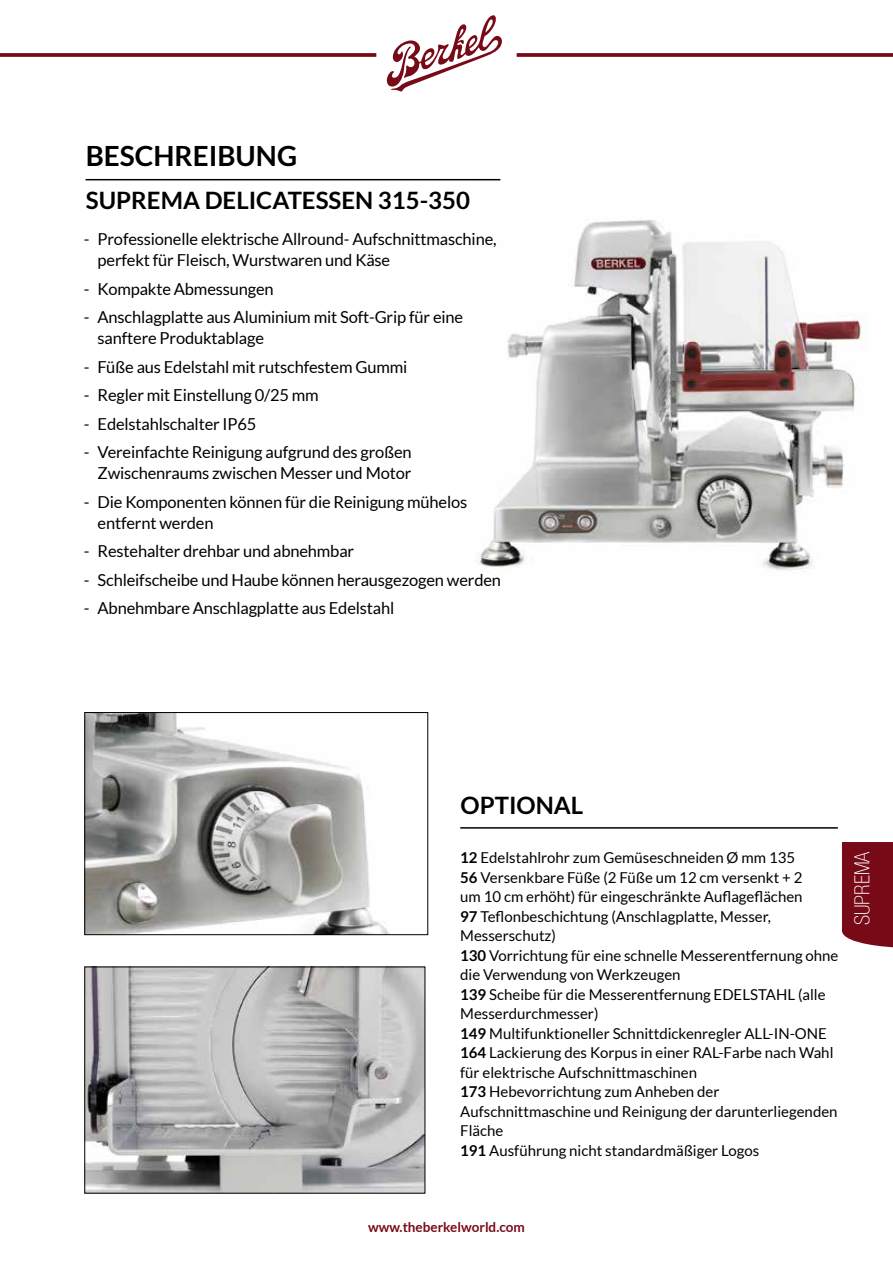
<style>
.page{position:relative;width:893px;height:1263px;background:#fff}
.page>*{position:absolute;margin:0;border:0;box-sizing:border-box;transform-origin:0 0}
.t1{font:700 27.9px "Lato";color:#000}
.t2{font:700 24px "Lato";color:#000}
.t3{font:100 condensed 21px "Helvetica Neue LT Std";color:#fff}
.t4{font:16.5px/28.5px "Lato";letter-spacing:-.01em;color:#000}
.t5{font:15px/19.5px "Lato";color:#000}
.t6{font:700 13.5px "Lato";color:#780a18}
.s1{font-weight:700}
</style>
<div class="page">
<div style="left:842px;top:842px;width:51px;height:105px;background:#780a18"></div>
<img style="left:475px;top:178px;width:388px;height:393px">
<hr style="left:86px;top:179px;width:414px;height:1px;background:#000">
<hr style="left:460px;top:827px;width:378px;height:2px;background:#000">
<img style="left:87px;top:714px;width:302px;height:219px">
<div style="left:85px;top:712px;width:343px;height:223px;border:1px solid #000"></div>
<img style="left:87px;top:969px;width:336px;height:222px">
<svg style="left:387px;top:15px;width:115px;height:77px"></svg>
<svg style="left:0;top:53px;width:376px;height:4px;background:#801825"></svg>
<svg style="left:517px;top:53px;width:376px;height:4px;background:#801825"></svg>
<h1 class="t1" style="left:86px;top:139px;width:213px">Beschreibung</h1>
<h2 class="t2" style="left:86px;top:186px;width:230px">SU PREMA DELICATESSE</h2>
<h2 class="t2" style="left:355px;top:186px;width:116px">N 315-350</h2>
<p class="t4" style="left:84px;top:225px;width:7px">-</p>
<p class="t4" style="left:84px;top:274px;width:7px">- -</p>
<p class="t4" style="left:84px;top:352px;width:7px;text-align:justify">- - - -</p>
<p class="t4" style="left:84px;top:487px;width:7px">-</p>
<p class="t4" style="left:84px;top:537px;width:7px;text-align:justify">- - -</p>
<p class="t4" style="left:98px;top:228px;width:401px;line-height:21px">Professionelle elektrische Allround- Aufschnittmaschine, perfekt für Fleisch, Wurstwaren und Käse</p>
<p class="t4" style="left:98px;top:274px;width:367px">Kompakte Abmessungen<br>Anschlagplatte aus Aluminium mit Soft-Grip für eine</p>
<p class="t4" style="left:98px;top:324px;width:316px">sanftere Produktablage<br>Füße aus Edelstahl mit rutschfestem Gummi Regler mit Einstellung 0/25 mm Edelstahlschalter IP65<br>Vereinfachte Reinigung aufgrund des großen</p>
<p class="t4" style="left:98px;top:459px;width:371px">Zwischenraums zwischen Messer und Motor<br>Die Komponenten können für die Reinigung mühelos</p>
<p class="t4" style="left:98px;top:508px;width:405px">entfernt werden<br>Restehalter drehbar und abnehmbar<br>Schleifscheibe und Haube können herausgezogen werden Abnehmbare Anschlagplatte aus Edelstahl</p>
<h2 class="t2" style="left:461px;top:791px;width:124px">OPTIONAL</h2>
<p class="t5" style="left:460px;top:848px;width:380px"><span class="s1">12</span> Edelstahlrohr zum Gemüseschneiden Ø mm 135<br><span class="s1">56</span> Versenkbare Füße (2 Füße um 12 cm versenkt + 2<br>um 10 cm erhöht) für eingeschränkte Auflageflächen<br><span class="s1">97</span> Teflonbeschichtung (Anschlagplatte, Messer, Messerschutz)<br><span class="s1">130</span> Vorrichtung für eine schnelle Messerentfernung ohne die Verwendung von Werkzeugen<br><span class="s1">139</span> Scheibe für die Messerentfernung EDELSTAHL (alle Messerdurchmesser)<br><span class="s1">149</span> Multifunktioneller Schnittdickenregler ALL-IN-ONE <span class="s1">164</span> Lackierung des Korpus in einer RAL-Farbe nach Wahl für elektrische Aufschnittmaschinen<br><span class="s1">173</span> Hebevorrichtung zum Anheben der Aufschnittmaschine und Reinigung der darunterliegenden Fläche<br><span class="s1">191</span> Ausführung nicht standardmäßiger Logos</p>
<h3 class="t3" style="left:850px;top:925px;width:75px;rotate:-90deg">SUPREMA</h3>
<p class="t6" style="left:368px;top:1220px;width:158px">www.theberkelworld.com</p>
</div>
